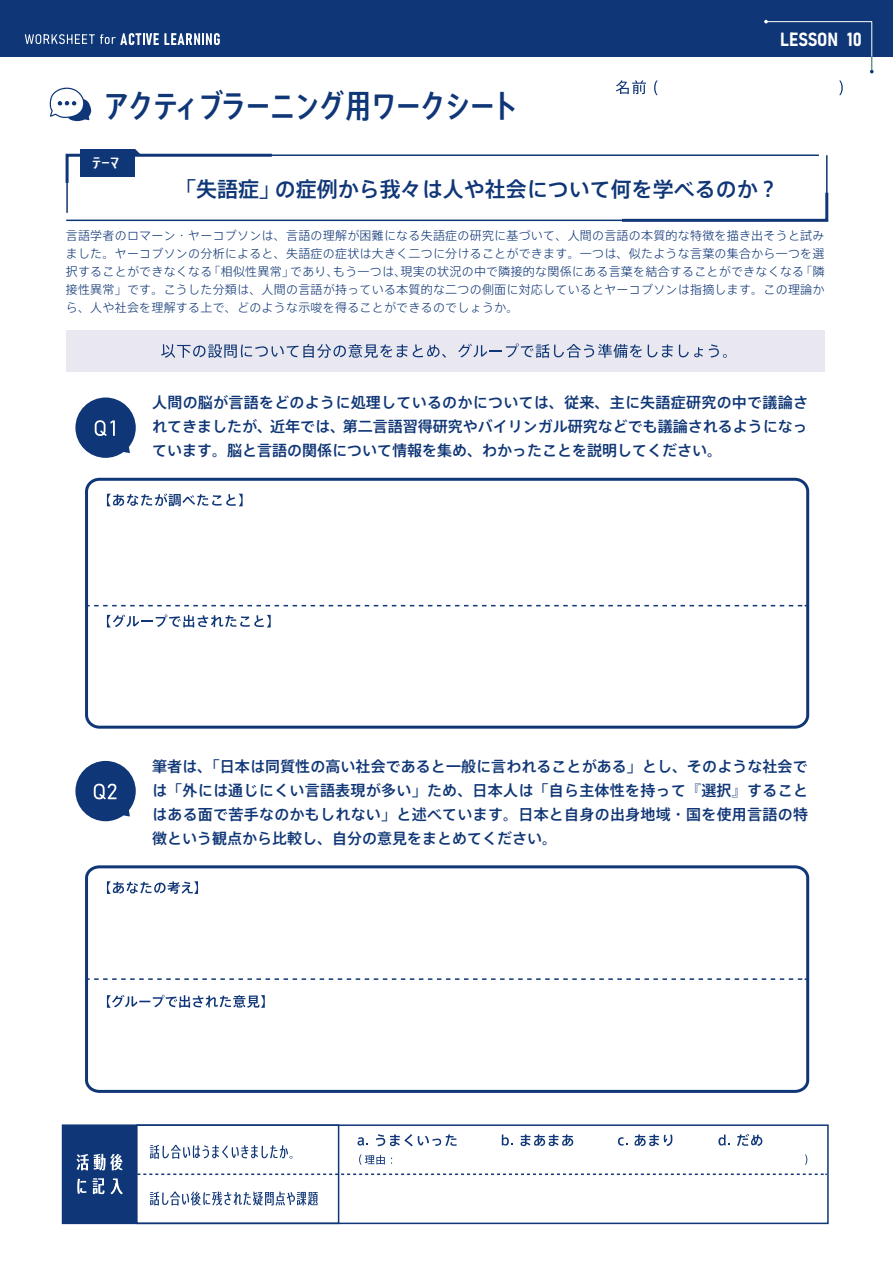
<style>
.page{position:relative;width:893px;height:1263px;background:#fff}
.page>*{position:absolute;margin:0;border:0;box-sizing:border-box;transform-origin:0 0}
.t1{font:32.4px "Axis Cond Std N M";color:#0f3676}
.t2{font:21px "Axis Basic Std N M";color:#0f3676}
.t3{font:18.75px "Bahnschrift";letter-spacing:-.005em;color:#fff}
.t4{font:15px/24px "Axis Basic Std N M";color:#0f3676;text-align:justify}
.t5{font:14.4px "Axis Comp Std N M";color:#fff;scale:1.25 1}
.t6{font:300 12px/18px "Axis Std";letter-spacing:.02em;color:#0f3676;text-align:justify}
</style>
<div class="page">
<svg style="left:50px;top:87px;width:41px;height:34px"></svg>
<hr style="left:127px;top:154px;width:692px;height:2px;background:#0f3676">
<hr style="left:66px;top:163px;width:2px;height:50px;background:#0f3676">
<svg style="left:65px;top:149px;width:210px;height:37px"></svg>
<hr style="left:66px;top:220px;width:701px;height:1px;background:#0f3676">
<hr style="left:826px;top:155px;width:1px;height:58px;background:#0f3676">
<svg style="left:619px;top:190px;width:210px;height:32px"></svg>
<div style="left:0;top:0;width:893px;height:56px;background:#0f3676"></div>
<svg style="left:25px;top:33px;width:195px;height:12px"></svg>
<svg style="left:764px;top:20px;width:110px;height:53px"></svg>
<svg style="left:75px;top:761px;width:61px;height:60px"></svg>
<svg style="left:75px;top:397px;width:61px;height:61px"></svg>
<svg style="left:135px;top:1124px;width:693px;height:101px"></svg>
<div style="left:63px;top:1125px;width:74px;height:98px;background:#0f3676"></div>
<svg style="left:76px;top:1154px;width:47px;height:16px"></svg>
<svg style="left:77px;top:1179px;width:9px;height:15px"></svg>
<svg style="left:92px;top:1178px;width:31px;height:16px"></svg>
<svg style="left:616px;top:80px;width:30px;height:14px"></svg>
<svg style="left:654px;top:80px;width:4px;height:15px"></svg>
<svg style="left:839px;top:80px;width:4px;height:15px"></svg>
<div style="left:66px;top:331px;width:759px;height:41px;background:#e9e8f0"></div>
<svg style="left:161px;top:344px;width:285px;height:14px"></svg>
<svg style="left:458px;top:343px;width:184px;height:15px"></svg>
<svg style="left:648px;top:344px;width:25px;height:13px"></svg>
<svg style="left:679px;top:345px;width:24px;height:12px"></svg>
<svg style="left:709px;top:344px;width:18px;height:14px"></svg>
<div style="left:85px;top:478px;width:724px;height:251px;border:3px solid #0f3676;border-radius:13px"></div>
<svg style="left:107px;top:493px;width:136px;height:13px"></svg>
<svg style="left:107px;top:614px;width:164px;height:13px"></svg>
<svg style="left:87px;top:605px;width:720px;height:1px"></svg>
<svg style="left:85px;top:865px;width:725px;height:228px"></svg>
<svg style="left:87px;top:978px;width:720px;height:2px"></svg>
<svg style="left:107px;top:881px;width:91px;height:13px"></svg>
<svg style="left:107px;top:995px;width:158px;height:13px"></svg>
<h3 class="t3" style="left:780px;top:25px;width:83px">LESSON 10</h3>
<h1 class="t1" style="left:104px;top:83px;width:415px">アクティブラーニング用ワークシート</h1>
<p class="t5" style="left:92px;top:154px;width:23px">テーマ</p>
<h2 class="t2" style="left:175px;top:174px;width:605px">「失語症」の症例から我々は人や社会について何を学べるのか？</h2>
<p class="t6" style="left:66px;top:226px;width:760px">言語学者のロマーン・ヤーコブソンは、言語の理解が困難になる失語症の研究に基づいて、人間の言語の本質的な特徴を描き出そうと試みました。ヤーコブソンの分析によると、失語症の症状は大きく二つに分けることができます。一つは、似たような言葉の集合から一つを選択することができなくなる「相似性異常」であり、もう一つは、現実の状況の中で隣接的な関係にある言葉を結合することができなくなる「隣接性異常」です。こうした分類は、人間の言語が持っている本質的な二つの側面に対応しているとヤーコブソンは指摘します。この理論から、人や社会を理解する上で、どのような示唆を得ることができるのでしょうか。</p>
<p class="t4" style="left:152px;top:389px;width:657px">人間の脳が言語をどのように処理しているのかについては、従来、主に失語症研究の中で議論されてきましたが、近年では、第二言語習得研究やバイリンガル研究などでも議論されるようになっています。脳と言語の関係について情報を集め、わかったことを説明してください。</p>
<p class="t4" style="left:152px;top:753px;width:657px">筆者は、「日本は同質性の高い社会であると一般に言われることがある」とし、そのような社会では「外には通じにくい言語表現が多い」ため、日本人は「自ら主体性を持って『選択』することはある面で苦手なのかもしれない」と述べています。日本と自身の出身地域・国を使用言語の特徴という観点から比較し、自分の意見をまとめてください。</p>
</div>
